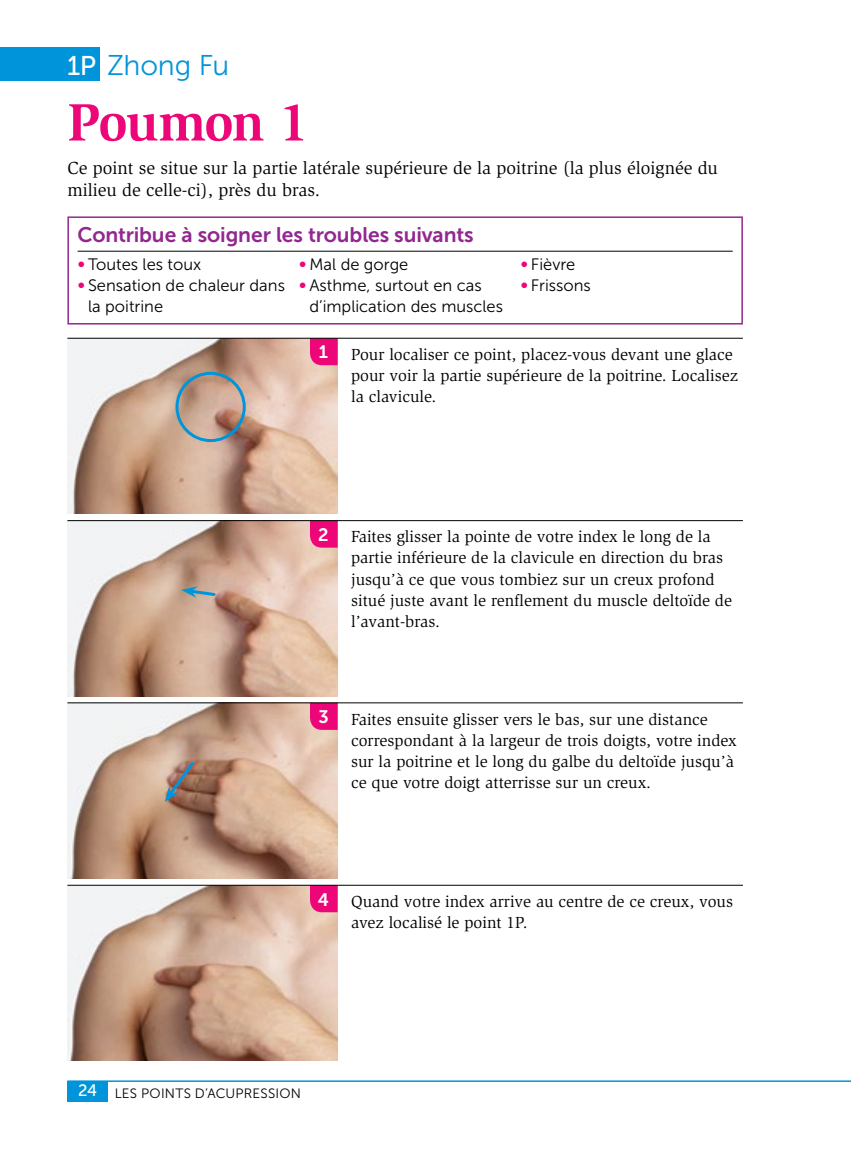
<style>
.page{position:relative;width:851px;height:1149px;background:#fff}
.page>*{position:absolute;margin:0;border:0;box-sizing:border-box;transform-origin:0 0}
.t1{font:700 54px "Slimbach Std";letter-spacing:-.035em;color:#ed0677}
.t2{font:28.5px "Museo Sans 300";letter-spacing:-.005em;color:#0095da}
.t3{font:21px "Museo Sans 700";letter-spacing:-.005em;color:#92278f}
.t4{font:18px/22.5px "Slimbach Std";color:#000}
.t5{font:18px "Museo Sans 700";color:#fff}
.t6{font:16.5px/21px "Slimbach Std";color:#000}
.t7{font:16.5px/21px "Museo Sans 300";color:#000}
.t8{font:13.5px "Museo Sans 300";letter-spacing:.02em;color:#000}
.s1{font-family:"Museo Sans 500";font-size:27px;color:#fff}
.s2{font-size:19.5px;color:#ed0677}
.s3{font-family:"Museo Sans 500";font-size:16.5px;color:#fff}
</style>
<div class="page">
<div style="left:67px;top:1080px;width:41px;height:21px;background:#0095da"></div>
<hr style="left:67px;top:1080px;width:783px;height:1px;background:#0095da">
<div style="left:0;top:48px;width:120px;height:33px;background:#0095da"></div>
<div style="left:100px;top:44px;width:623px;height:38px;background:#fff"></div>
<img style="left:67px;top:521px;width:270px;height:175px">
<img style="left:67px;top:339px;width:270px;height:174px">
<img style="left:67px;top:703px;width:270px;height:175px">
<img style="left:67px;top:885px;width:270px;height:175px">
<svg style="left:310px;top:521px;width:27px;height:26px"></svg>
<svg style="left:310px;top:703px;width:27px;height:26px"></svg>
<svg style="left:310px;top:885px;width:27px;height:27px"></svg>
<hr style="left:67px;top:520px;width:675px;height:1px;background:#000">
<hr style="left:67px;top:702px;width:675px;height:1px;background:#000">
<hr style="left:67px;top:884px;width:675px;height:1px;background:#000">
<svg style="left:310px;top:339px;width:27px;height:26px"></svg>
<hr style="left:67px;top:338px;width:675px;height:1px;background:#000">
<hr style="left:78px;top:251px;width:654px;height:1px;background:#000">
<div style="left:67px;top:216px;width:675px;height:108px;border:2px solid #92278f"></div>
<div style="left:175px;top:372px;width:71px;height:70px;border:3px solid #0095da;border-radius:50%"></div>
<svg style="left:181px;top:586px;width:36px;height:11px"></svg>
<svg style="left:165px;top:759px;width:31px;height:42px"></svg>
<h2 class="t2" style="left:67px;top:50px;width:164px"><span class="s1">1P</span> Zhong Fu</h2>
<h1 class="t1" style="left:67px;top:90px;width:243px">Poumon 1</h1>
<p class="t4" style="left:67px;top:157px;width:652px">Ce point se situe sur la partie latérale supérieure de la poitrine (la plus éloignée du milieu de celle-ci), près du bras.</p>
<p class="t3" style="left:78px;top:223px;width:397px">Contribue à soigner les troubles suivants</p>
<p class="t7" style="left:78px;top:254px;width:125px"><span class="s2">•</span> Toutes les toux</p>
<p class="t7" style="left:88px;top:275px;width:198px;text-indent:-10px"><span class="s2">•</span> Sensation de chaleur dans la poitrine</p>
<p class="t7" style="left:299px;top:254px;width:111px"><span class="s2">•</span> Mal de gorge</p>
<p class="t7" style="left:309px;top:275px;width:195px;text-indent:-10px"><span class="s2">•</span> Asthme, surtout en cas d’implication des muscles</p>
<p class="t7" style="left:520px;top:254px;width:56px"><span class="s2">•</span> Fièvre</p>
<p class="t7" style="left:520px;top:275px;width:72px"><span class="s2">•</span> Frissons</p>
<p class="t5" style="left:319px;top:342px;width:11px">1</p>
<p class="t6" style="left:351px;top:344px;width:388px">Pour localiser ce point, placez-vous devant une glace pour voir la partie supérieure de la poitrine. Localisez la clavicule.</p>
<p class="t5" style="left:318px;top:524px;width:12px">2</p>
<p class="t6" style="left:351px;top:526px;width:382px">Faites glisser la pointe de votre index le long de la partie inférieure de la clavicule en direction du bras jusqu’à ce que vous tombiez sur un creux profond situé juste avant le renflement du muscle deltoïde de l’avant-bras.</p>
<p class="t5" style="left:318px;top:706px;width:12px">3</p>
<p class="t6" style="left:351px;top:708px;width:387px">Faites ensuite glisser vers le bas, sur une distance correspondant à la largeur de trois doigts, votre index sur la poitrine et le long du galbe du deltoïde jusqu’à ce que votre doigt atterrisse sur un creux.</p>
<p class="t5" style="left:318px;top:889px;width:13px">4</p>
<p class="t6" style="left:351px;top:891px;width:383px">Quand votre index arrive au centre de ce creux, vous avez localisé le point 1P.</p>
<p class="t8" style="left:78px;top:1085px;width:224px"><span class="s3">24</span> LES POINTS D’ACUPRESSION</p>
</div>
